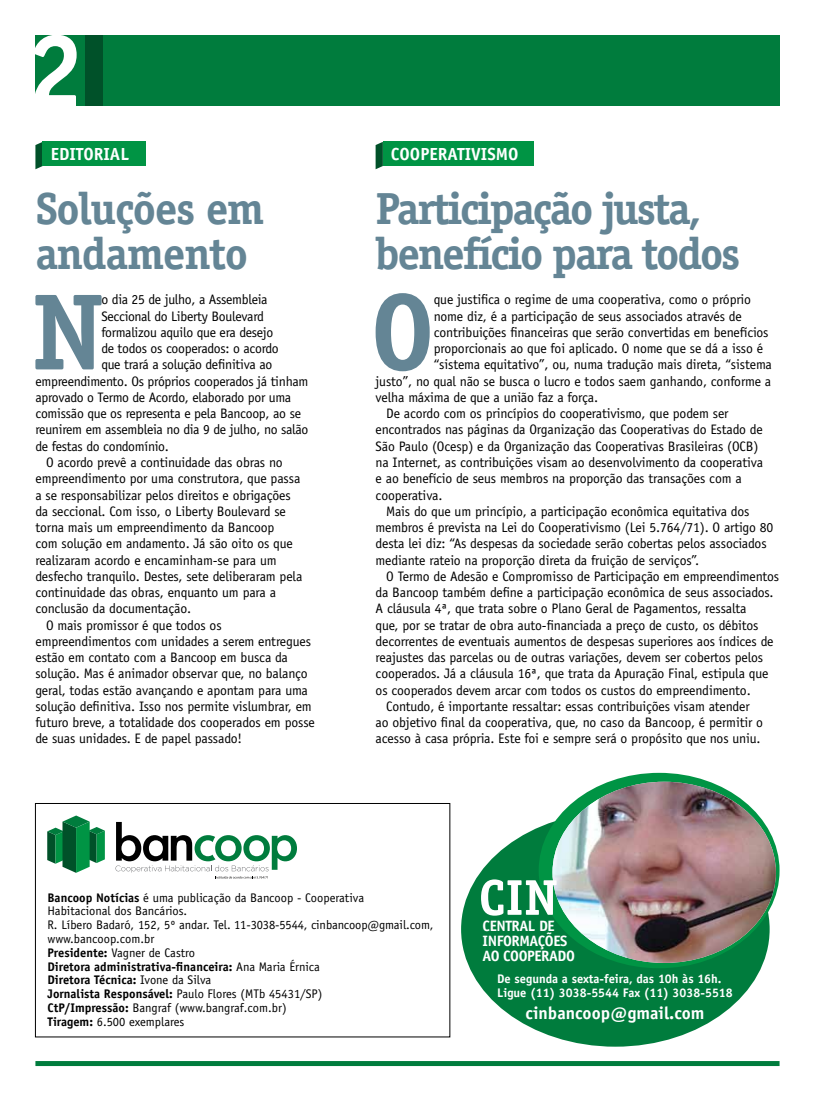
<style>
.page{position:relative;width:815px;height:1099px;background:#fff}
.page>*{position:absolute;margin:0;border:0;box-sizing:border-box;transform-origin:0 0}
.t1{font:700 108.62px "Officina Serif Std";color:#648595}
.t2{font:700 106px "Officina Serif Std";color:#fff}
.t3{font:700 50.38px "Officina Serif Std";color:#fff}
.t4{font:700 45px/45px "Officina Serif Std";letter-spacing:-.05em;color:#648595}
.t5{font:700 45px/45px "Officina Serif Std";letter-spacing:-.03em;color:#648595}
.t6{font:700 17.5px "Officina Sans Std";color:#fff}
.t7{font:700 15px/15px "Officina Sans Std";letter-spacing:-.03em;color:#fff}
.t8{font:13.75px "Officina Sans Std";letter-spacing:-.01em;color:#000}
.t9{font:12.5px/13.8px "Officina Sans Std";color:#000}
.t10{font:700 12.5px/13.8px "Officina Sans Std";color:#fff}
.s1{font-weight:700}
</style>
<div class="page">
<div style="left:67px;top:35px;width:49px;height:71px;background:#005129"></div>
<div style="left:103px;top:35px;width:677px;height:71px;background:#007c3d"></div>
<div style="left:35px;top:35px;width:50px;height:71px;background:#007c3d"></div>
<div style="left:35px;top:1060px;width:745px;height:5px;background:#007c3d"></div>
<div style="left:461px;top:811px;width:309px;height:235px;background:#007c3d;border-radius:50%"></div>
<div style="left:35px;top:803px;width:415px;height:234px;border:1px solid #000"></div>
<div style="left:539px;top:772px;width:241px;height:196px;background:#009444;border-radius:50%"></div>
<img style="left:552px;top:781px;width:224px;height:181px">
<svg style="left:47px;top:815px;width:58px;height:57px"></svg>
<svg style="left:116px;top:822px;width:181px;height:57px"></svg>
<svg style="left:35px;top:142px;width:8px;height:27px"></svg>
<div style="left:43px;top:142px;width:103px;height:24px;background:#009444"></div>
<svg style="left:376px;top:142px;width:7px;height:27px"></svg>
<div style="left:383px;top:142px;width:150px;height:24px;background:#009444"></div>
<h2 class="t2" style="left:26px;top:5px;width:60px">2</h2>
<p class="t6" style="left:51px;top:143px;width:10px">editorial</p>
<p class="t6" style="left:391px;top:143px;width:10px">cooperativis</p>
<p class="t6" style="left:496px;top:143px;width:23px">mo</p>
<h3 class="t5" style="left:35px;top:186px;width:231px">Soluções em andamento</h3>
<h3 class="t4" style="left:376px;top:186px;width:366px">Participação justa, benefício para todos</h3>
<h1 class="t1" style="left:370px;top:265px;width:66px">O</h1>
<p class="t8" style="left:434px;top:292px;width:319px">que justifica o regime de uma cooperativa, como o próprio</p>
<h1 class="t1" style="left:31px;top:265px;width:74px">N</h1>
<p class="t8" style="left:101px;top:292px;width:168px">o dia 25 de julho, a Assembleia</p>
<p class="t8" style="left:101px;top:308px;width:164px">Seccional do Liberty Boulevard</p>
<p class="t8" style="left:101px;top:324px;width:174px">formalizou aquilo que era desejo</p>
<p class="t8" style="left:101px;top:340px;width:179px">de todos os cooperados: o acordo</p>
<p class="t8" style="left:101px;top:357px;width:173px">que trará a solução definitiva ao</p>
<p class="t8" style="left:35px;top:373px;width:275px">empreendimento. Os próprios cooperados já tinham</p>
<p class="t8" style="left:35px;top:389px;width:257px">aprovado o Termo de Acordo, elaborado por uma</p>
<p class="t8" style="left:35px;top:405px;width:267px">comissão que os representa e pela Bancoop, ao se</p>
<p class="t8" style="left:35px;top:422px;width:275px">reunirem em assembleia no dia 9 de julho, no salão</p>
<p class="t8" style="left:35px;top:438px;width:135px">de festas do condomínio.</p>
<p class="t8" style="left:46px;top:454px;width:238px">O acordo prevê a continuidade das obras no</p>
<p class="t8" style="left:35px;top:470px;width:266px">empreendimento por uma construtora, que passa</p>
<p class="t8" style="left:35px;top:487px;width:257px">a se responsabilizar pelos direitos e obrigações</p>
<p class="t8" style="left:35px;top:503px;width:252px">da seccional. Com isso, o Liberty Boulevard se</p>
<p class="t8" style="left:35px;top:519px;width:241px">torna mais um empreendimento da Bancoop</p>
<p class="t8" style="left:35px;top:535px;width:259px">com solução em andamento. Já são oito os que</p>
<p class="t8" style="left:35px;top:552px;width:243px">realizaram acordo e encaminham-se para um</p>
<p class="t8" style="left:35px;top:568px;width:268px">desfecho tranquilo. Destes, sete deliberaram pela</p>
<p class="t8" style="left:35px;top:584px;width:242px">continuidade das obras, enquanto um para a</p>
<p class="t8" style="left:35px;top:600px;width:157px">conclusão da documentação.</p>
<p class="t8" style="left:46px;top:617px;width:177px">O mais promissor é que todos os</p>
<p class="t8" style="left:35px;top:633px;width:277px">empreendimentos com unidades a serem entregues</p>
<p class="t8" style="left:35px;top:649px;width:254px">estão em contato com a Bancoop em busca da</p>
<p class="t8" style="left:35px;top:665px;width:274px">solução. Mas é animador observar que, no balanço</p>
<p class="t8" style="left:35px;top:682px;width:274px">geral, todas estão avançando e apontam para uma</p>
<p class="t8" style="left:35px;top:698px;width:278px">solução definitiva. Isso nos permite vislumbrar, em</p>
<p class="t8" style="left:35px;top:714px;width:281px">futuro breve, a totalidade dos cooperados em posse</p>
<p class="t8" style="left:35px;top:730px;width:208px">de suas unidades. E de papel passado!</p>
<p class="t8" style="left:434px;top:308px;width:309px">nome diz, é a participação de seus associados através de</p>
<p class="t8" style="left:434px;top:324px;width:336px">contribuições financeiras que serão convertidas em benefícios</p>
<p class="t8" style="left:434px;top:340px;width:331px">proporcionais ao que foi aplicado. O nome que se dá a isso é</p>
<p class="t8" style="left:434px;top:357px;width:340px">“sistema equitativo”, ou, numa tradução mais direta, “sistema</p>
<p class="t8" style="left:376px;top:373px;width:397px">justo”, no qual não se busca o lucro e todos saem ganhando, conforme a</p>
<p class="t8" style="left:376px;top:389px;width:224px">velha máxima de que a união faz a força.</p>
<p class="t8" style="left:386px;top:405px;width:344px">De acordo com os princípios do cooperativismo, que podem ser</p>
<p class="t8" style="left:376px;top:422px;width:389px">encontrados nas páginas da Organização das Cooperativas do Estado de</p>
<p class="t8" style="left:376px;top:438px;width:384px">São Paulo (Ocesp) e da Organização das Cooperativas Brasileiras (OCB)</p>
<p class="t8" style="left:376px;top:454px;width:389px">na Internet, as contribuições visam ao desenvolvimento da cooperativa</p>
<p class="t8" style="left:376px;top:470px;width:368px">e ao benefício de seus membros na proporção das transações com a</p>
<p class="t8" style="left:376px;top:487px;width:68px">cooperativa.</p>
<p class="t8" style="left:386px;top:503px;width:365px">Mais do que um princípio, a participação econômica equitativa dos</p>
<p class="t8" style="left:376px;top:519px;width:399px">membros é prevista na Lei do Cooperativismo (Lei 5.764/71). O artigo 80</p>
<p class="t8" style="left:376px;top:535px;width:393px">desta lei diz: “As despesas da sociedade serão cobertas pelos associados</p>
<p class="t8" style="left:376px;top:552px;width:325px">mediante rateio na proporção direta da fruição de serviços”.</p>
<p class="t8" style="left:386px;top:568px;width:394px">O Termo de Adesão e Compromisso de Participação em empreendimentos</p>
<p class="t8" style="left:376px;top:584px;width:400px">da Bancoop também define a participação econômica de seus associados.</p>
<p class="t8" style="left:376px;top:600px;width:373px">A cláusula 4ª, que trata sobre o Plano Geral de Pagamentos, ressalta</p>
<p class="t8" style="left:376px;top:617px;width:384px">que, por se tratar de obra auto-financiada a preço de custo, os débitos</p>
<p class="t8" style="left:376px;top:633px;width:399px">decorrentes de eventuais aumentos de despesas superiores aos índices de</p>
<p class="t8" style="left:376px;top:649px;width:389px">reajustes das parcelas ou de outras variações, devem ser cobertos pelos</p>
<p class="t8" style="left:376px;top:665px;width:394px">cooperados. Já a cláusula 16ª, que trata da Apuração Final, estipula que</p>
<p class="t8" style="left:376px;top:682px;width:377px">os cooperados devem arcar com todos os custos do empreendimento.</p>
<p class="t8" style="left:386px;top:698px;width:365px">Contudo, é importante ressaltar: essas contribuições visam atender</p>
<p class="t8" style="left:376px;top:714px;width:389px">ao objetivo final da cooperativa, que, no caso da Bancoop, é permitir o</p>
<p class="t8" style="left:376px;top:730px;width:387px">acesso à casa própria. Este foi e sempre será o propósito que nos uniu.</p>
<p class="t9" style="left:47px;top:890px;width:388px"><span class="s1">Bancoop Notícias</span> é uma publicação da Bancoop - Cooperativa<br>Habitacional dos Bancários.<br>R. Líbero Badaró, 152, 5º andar. Tel. 11-3038-5544, cinbancoop@gmail.com, www.bancoop.com.br<br><span class="s1">Presidente:</span> Vagner de Castro<br><span class="s1">Diretora administrativa-financeira:</span> Ana Maria Érnica<br><span class="s1">Diretora Técnica:</span> Ivone da Silva<br><span class="s1">Jornalista Responsável:</span> Paulo Flores (MTb 45431/SP)<br><span class="s1">CtP/Impressão:</span> Bangraf (www.bangraf.com.br)<br><span class="s1">Tiragem:</span> 6.500 exemplares</p>
<h3 class="t3" style="left:479px;top:866px;width:80px">CIN</h3>
<p class="t7" style="left:483px;top:918px;width:16px">Central</p>
<p class="t7" style="left:483px;top:918px;width:78px;text-indent:56px">de<br>In formações ao Cooperado</p>
<p class="t10" style="left:497px;top:971px;width:237px">De segunda a sexta-feira, das 10h às 16h.<br>Ligue (11) 3038-5544 Fax (11) 3038-5518</p>
<p class="t6" style="left:526px;top:1001px;width:180px">cinbancoop@gmail.com</p>
</div>
